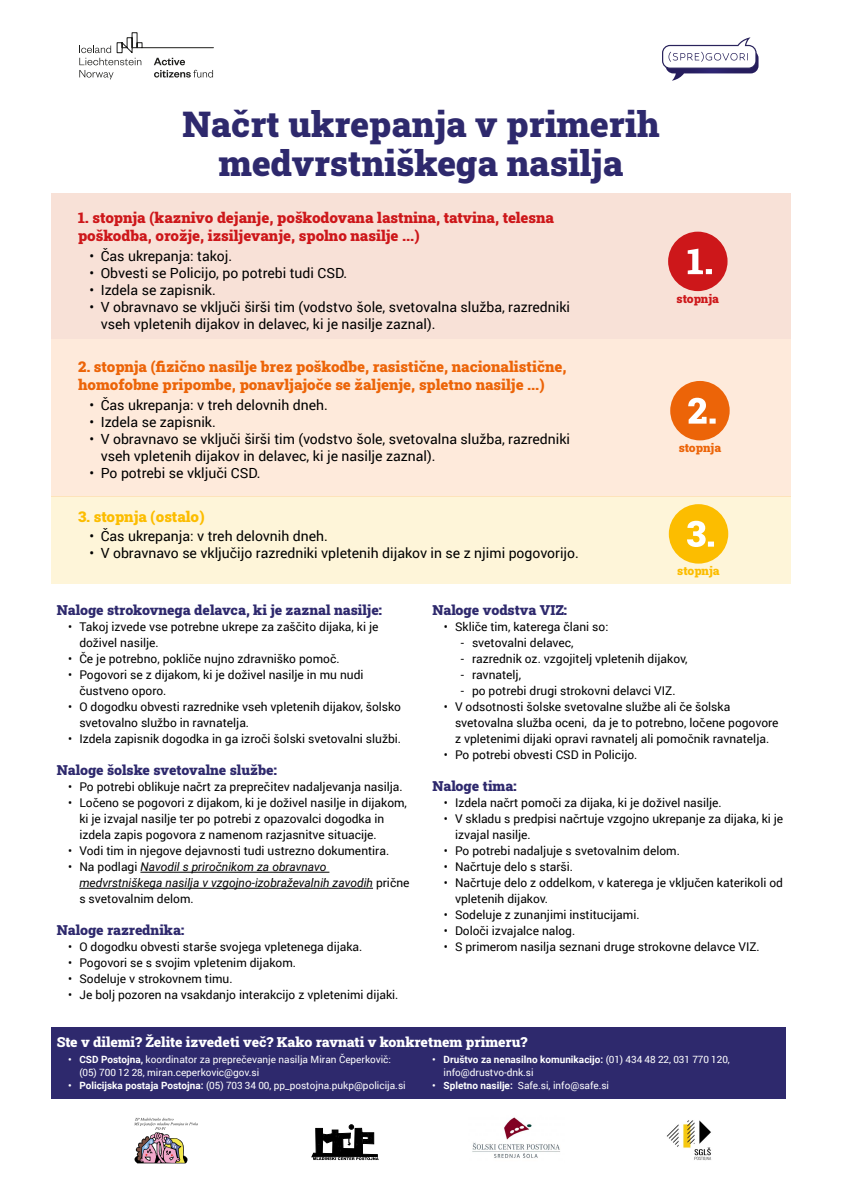
<style>
.page{position:relative;width:842px;height:1191px;background:#fff}
.page>*{position:absolute;margin:0;border:0;box-sizing:border-box;transform-origin:0 0}
.t1{font:900 36px/39px "Roboto Slab";color:#2e296d;text-align:center}
.t2{font:900 15px/18px "Roboto Slab";color:#ec6408}
.t3{font:900 15px/18px "Roboto Slab";color:#cd171a}
.t4{font:900 15px "Roboto Slab";color:#fcbd00}
.t5{font:14px/17px "Roboto";color:#000}
.t6{font:900 14px "Roboto Slab";color:#2e296d}
.t7{font:900 14px "Roboto Slab";color:#fff}
.t8{font:12px/16px "Roboto";color:#000}
.t9{font:italic 12px/16px "Roboto";color:#000}
.t10{font:900 12px "Roboto Slab";color:#cd171a}
.t11{font:900 12px "Roboto Slab";color:#ec6408}
.t12{font:900 12px "Roboto Slab";color:#fcbd00}
.t13{font:10px/13px "Roboto";color:#fff}
.s1{font-style:normal}
.s2{font-weight:700}
</style>
<div class="page">
<div style="left:51px;top:195px;width:740px;height:301px;background:#feeadb"></div>
<div style="left:51px;top:193px;width:740px;height:146px;background:#f8e1d7"></div>
<div style="left:51px;top:496px;width:740px;height:88px;background:#fef5d9"></div>
<div style="left:668px;top:232px;width:59px;height:59px;background:#cd171a;border-radius:50%"></div>
<svg style="left:688px;top:249px;width:24px;height:25px"></svg>
<div style="left:670px;top:381px;width:60px;height:59px;background:#ec6408;border-radius:50%"></div>
<svg style="left:688px;top:398px;width:28px;height:25px"></svg>
<div style="left:669px;top:504px;width:59px;height:59px;background:#fcbd00;border-radius:50%"></div>
<svg style="left:687px;top:521px;width:27px;height:26px"></svg>
<svg style="left:662px;top:37px;width:96px;height:44px"></svg>
<svg style="left:79px;top:32px;width:135px;height:47px"></svg>
<svg style="left:312px;top:1124px;width:67px;height:36px"></svg>
<svg style="left:134px;top:1117px;width:64px;height:46px"></svg>
<img style="left:472px;top:1117px;width:88px;height:41px">
<img style="left:666px;top:1120px;width:46px;height:41px">
<hr style="left:140px;top:872px;width:189px;height:1px;background:#000">
<hr style="left:79px;top:888px;width:294px;height:1px;background:#000">
<div style="left:51px;top:1027px;width:734px;height:71px;background:#2e296d"></div>
<h1 class="t1" style="left:182px;top:103px;width:479px">Načrt ukrepanja v primerih medvrstniškega nasilja</h1>
<p class="t3" style="left:78px;top:208px;width:478px">1. stopnja (kaznivo dejanje, poškodovana lastnina, tatvina, telesna poškodba, orožje, izsiljevanje, spolno nasilje ...)</p>
<p class="t5" style="left:89px;top:247px;width:144px">• Čas ukrepanja: takoj.</p>
<p class="t5" style="left:89px;top:264px;width:259px">• Obvesti se Policijo, po potrebi tudi CSD.</p>
<p class="t5" style="left:89px;top:281px;width:128px">• Izdela se zapisnik.</p>
<p class="t5" style="left:101px;top:298px;width:471px;text-indent:-11px">• V obravnavo se vključi širši tim (vodstvo šole, svetovalna služba, razredniki vseh vpletenih dijakov in delavec, ki je nasilje zaznal).</p>
<p class="t2" style="left:78px;top:357px;width:490px">2. stopnja (fizično nasilje brez poškodbe, rasistične, nacionalistične, homofobne pripombe, ponavljajoče se žaljenje, spletno nasilje ...)</p>
<p class="t5" style="left:89px;top:396px;width:240px">• Čas ukrepanja: v treh delovnih dneh.</p>
<p class="t5" style="left:89px;top:413px;width:128px">• Izdela se zapisnik.</p>
<p class="t5" style="left:101px;top:430px;width:471px;text-indent:-11px">• V obravnavo se vključi širši tim (vodstvo šole, svetovalna služba, razredniki vseh vpletenih dijakov in delavec, ki je nasilje zaznal).</p>
<p class="t5" style="left:89px;top:464px;width:173px">• Po potrebi se vključi CSD.</p>
<p class="t4" style="left:78px;top:506px;width:128px">3. stopnja (ostalo)</p>
<p class="t5" style="left:89px;top:527px;width:240px">• Čas ukrepanja: v treh delovnih dneh.</p>
<p class="t5" style="left:89px;top:544px;width:491px">• V obravnavo se vključijo razredniki vpletenih dijakov in se z njimi pogovorijo.</p>
<p class="t10" style="left:677px;top:290px;width:44px">stopnja</p>
<p class="t11" style="left:679px;top:440px;width:44px">stopnja</p>
<p class="t12" style="left:677px;top:563px;width:44px">stopnja</p>
<p class="t6" style="left:57px;top:600px;width:327px">Naloge strokovnega delavca, ki je zaznal nasilje:</p>
<p class="t8" style="left:79px;top:618px;width:301px;text-indent:-11px">• Takoj izvede vse potrebne ukrepe za zaščito dijaka, ki je doživel nasilje.</p>
<p class="t8" style="left:68px;top:650px;width:273px">• Če je potrebno, pokliče nujno zdravniško pomoč.</p>
<p class="t8" style="left:79px;top:666px;width:286px;text-indent:-11px">• Pogovori se z dijakom, ki je doživel nasilje in mu nudi čustveno oporo.</p>
<p class="t8" style="left:79px;top:698px;width:323px;text-indent:-11px">• O dogodku obvesti razrednike vseh vpletenih dijakov, šolsko svetovalno službo in ravnatelja.</p>
<p class="t8" style="left:68px;top:730px;width:335px">• Izdela zapisnik dogodka in ga izroči šolski svetovalni službi.</p>
<p class="t6" style="left:57px;top:760px;width:222px">Naloge šolske svetovalne službe:</p>
<p class="t8" style="left:68px;top:778px;width:336px">• Po potrebi oblikuje načrt za preprečitev nadaljevanja nasilja.</p>
<p class="t8" style="left:79px;top:794px;width:329px;text-indent:-11px">• Ločeno se pogovori z dijakom, ki je doživel nasilje in dijakom, ki je izvajal nasilje ter po potrebi z opazovalci dogodka in izdela zapis pogovora z namenom razjasnitve situacije.</p>
<p class="t8" style="left:68px;top:842px;width:323px">• Vodi tim in njegove dejavnosti tudi ustrezno dokumentira.</p>
<p class="t9" style="left:79px;top:858px;width:332px;text-indent:-11px"><span class="s1">• Na podlagi</span> Navodil s priročnikom za obravnavo medvrstniškega nasilja v vzgojno-izobraževalnih zavodih <span class="s1">prične s svetovalnim delom.</span></p>
<p class="t6" style="left:57px;top:920px;width:129px">Naloge razrednika:</p>
<p class="t8" style="left:68px;top:938px;width:296px">• O dogodku obvesti starše svojega vpletenega dijaka.</p>
<p class="t8" style="left:68px;top:954px;width:229px">• Pogovori se s svojim vpletenim dijakom.</p>
<p class="t8" style="left:68px;top:970px;width:166px">• Sodeluje v strokovnem timu.</p>
<p class="t8" style="left:68px;top:986px;width:332px">• Je bolj pozoren na vsakdanjo interakcijo z vpletenimi dijaki.</p>
<p class="t6" style="left:432px;top:600px;width:136px">Naloge vodstva VIZ:</p>
<p class="t8" style="left:444px;top:618px;width:166px">• Skliče tim, katerega člani so:</p>
<p class="t8" style="left:461px;top:634px;width:114px">- svetovalni delavec,</p>
<p class="t8" style="left:461px;top:650px;width:228px">- razrednik oz. vzgojitelj vpletenih dijakov,</p>
<p class="t8" style="left:461px;top:666px;width:62px">- ravnatelj,</p>
<p class="t8" style="left:461px;top:682px;width:216px">- po potrebi drugi strokovni delavci VIZ.</p>
<p class="t8" style="left:455px;top:698px;width:325px;text-indent:-11px">• V odsotnosti šolske svetovalne službe ali če šolska svetovalna služba oceni, da je to potrebno, ločene pogovore z vpletenimi dijaki opravi ravnatelj ali pomočnik ravnatelja.</p>
<p class="t8" style="left:444px;top:746px;width:195px">• Po potrebi obvesti CSD in Policijo.</p>
<p class="t6" style="left:432px;top:776px;width:86px">Naloge tima:</p>
<p class="t8" style="left:444px;top:794px;width:280px">• Izdela načrt pomoči za dijaka, ki je doživel nasilje.</p>
<p class="t8" style="left:455px;top:810px;width:330px;text-indent:-11px">• V skladu s predpisi načrtuje vzgojno ukrepanje za dijaka, ki je izvajal nasilje.</p>
<p class="t8" style="left:444px;top:842px;width:238px">• Po potrebi nadaljuje s svetovalnim delom.</p>
<p class="t8" style="left:444px;top:858px;width:131px">• Načrtuje delo s starši.</p>
<p class="t8" style="left:455px;top:874px;width:329px;text-indent:-11px">• Načrtuje delo z oddelkom, v katerega je vključen katerikoli od vpletenih dijakov.</p>
<p class="t8" style="left:444px;top:906px;width:197px">• Sodeluje z zunanjimi institucijami.</p>
<p class="t8" style="left:444px;top:922px;width:133px">• Določi izvajalce nalog.</p>
<p class="t8" style="left:444px;top:938px;width:318px">• S primerom nasilja seznani druge strokovne delavce VIZ.</p>
<p class="t7" style="left:57px;top:1032px;width:472px">Ste v dilemi? Želite izvedeti več? Kako ravnati v konkretnem primeru?</p>
<p class="t13" style="left:79px;top:1052px;width:313px;text-indent:-11px"><span class="s2">• CSD Postojna,</span> koordinator za preprečevanje nasilja Miran Čeperkovič: (05) 700 12 28, miran.ceperkovic@gov.si</p>
<p class="t13" style="left:68px;top:1078px;width:339px"><span class="s2">• Policijska postaja Postojna:</span> (05) 703 34 00, pp_postojna.pukp@policija.si</p>
<p class="t13" style="left:444px;top:1052px;width:288px;text-indent:-11px"><span class="s2">• Društvo za nenasilno komunikacijo:</span> (01) 434 48 22, 031 770 120, info@drustvo-dnk.si</p>
<p class="t13" style="left:432px;top:1078px;width:178px"><span class="s2">• Spletno nasilje:</span> Safe.si, info@safe.si</p>
</div>
